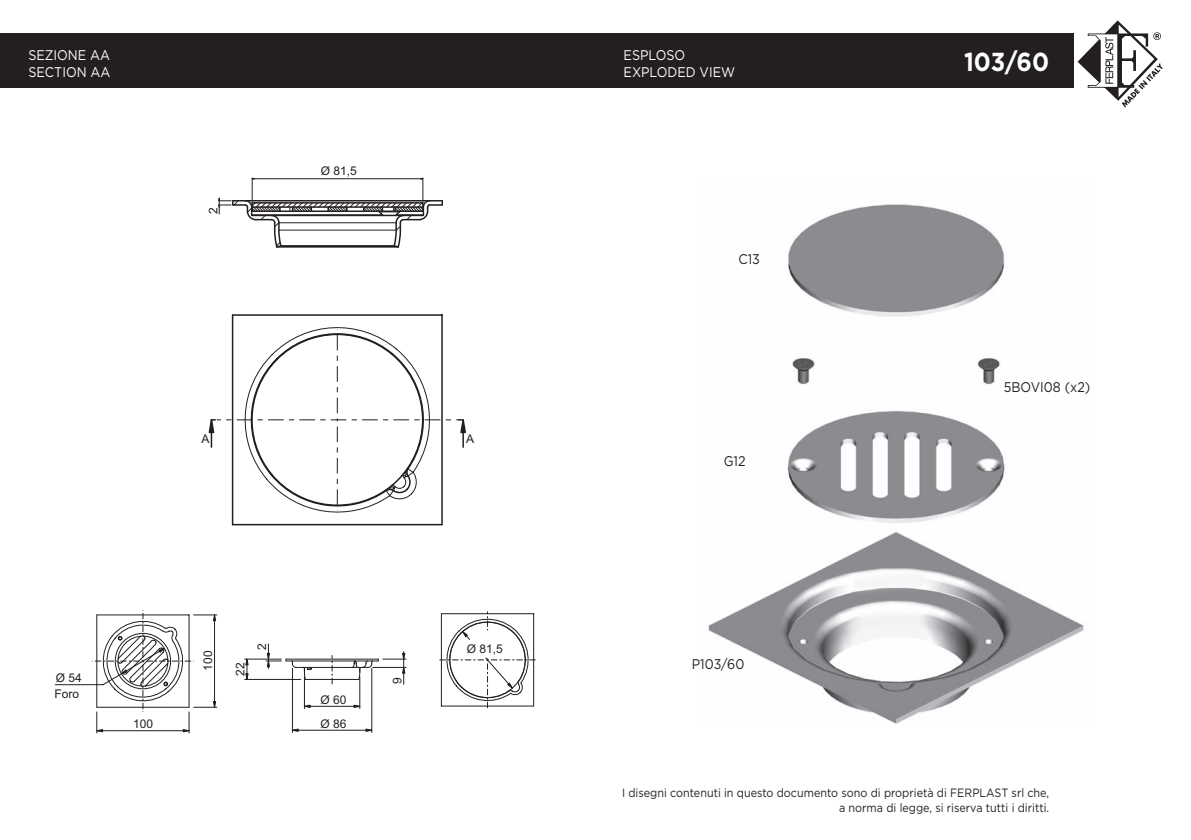
<style>
.page{position:relative;width:1191px;height:840px;background:#fff}
.page>*{position:absolute;margin:0;border:0;box-sizing:border-box;transform-origin:0 0}
.t1{font:700 26px "Gotham";color:#fff;scale:.9 1}
.t2{font:14px/16.8px "Gotham";color:#fff;scale:.9 1}
.t3{font:14px "Gotham";color:#231f20;scale:.9 1}
.t4{font:12px/14.4px "Gotham";color:#231f20;text-align:right;scale:.9 1}
.t5{font:12px "Arial";color:#231f20}
</style>
<div class="page">
<img style="left:708px;top:204px;width:376px;height:520px">
<hr style="left:232px;top:315px;width:1px;height:209px;background:#231f20">
<hr style="left:233px;top:523px;width:209px;height:2px;background:#231f20">
<hr style="left:441px;top:315px;width:2px;height:209px;background:#231f20">
<hr style="left:233px;top:314px;width:209px;height:1px;background:#231f20">
<svg style="left:244px;top:314px;width:187px;height:2px"></svg>
<svg style="left:208px;top:325px;width:258px;height:190px"></svg>
<svg style="left:218px;top:177px;width:225px;height:71px"></svg>
<svg style="left:55px;top:610px;width:481px;height:122px"></svg>
<div style="left:0;top:33px;width:1073px;height:55px;background:#231f20"></div>
<svg style="left:1077px;top:20px;width:85px;height:87px"></svg>
<p class="t2" style="left:28px;top:46px;width:93px">SEZIONE AA<br>SECTION AA</p>
<p class="t2" style="left:623px;top:46px;width:125px">ESPLOSO<br>EXPLODED VIEW</p>
<p class="t5" style="left:205px;top:214px;width:8px;rotate:-90deg">2</p>
<p class="t5" style="left:321px;top:163px;width:38px">Ø 81,5</p>
<p class="t5" style="left:201px;top:430px;width:10px">A</p>
<p class="t5" style="left:466px;top:430px;width:10px">A</p>
<p class="t5" style="left:56px;top:670px;width:27px">Ø 54</p>
<p class="t5" style="left:54px;top:685px;width:26px">Foro</p>
<p class="t5" style="left:133px;top:716px;width:21px">100</p>
<p class="t5" style="left:200px;top:670px;width:21px;rotate:-90deg">100</p>
<p class="t5" style="left:232px;top:675px;width:15px;rotate:-90deg">22</p>
<p class="t5" style="left:254px;top:650px;width:8px;rotate:-90deg">2</p>
<p class="t5" style="left:321px;top:691px;width:27px">Ø 60</p>
<p class="t5" style="left:321px;top:715px;width:27px">Ø 86</p>
<p class="t5" style="left:389px;top:684px;width:8px;rotate:-90deg">9</p>
<p class="t5" style="left:467px;top:640px;width:37px">Ø 81,5</p>
<p class="t3" style="left:738px;top:251px;width:25px">C13</p>
<p class="t3" style="left:723px;top:453px;width:26px">G12</p>
<p class="t3" style="left:692px;top:655px;width:60px">P103/60</p>
<h1 class="t1" style="left:964px;top:46px;width:96px">103/60</h1>
<p class="t3" style="left:1003px;top:379px;width:98px">5BOVI08 (x2)</p>
<p class="t4" style="left:622px;top:785px;width:476px">I disegni contenuti in questo documento sono di proprietà di FERPLAST srl che, a norma di legge, si riserva tutti i diritti.</p>
</div>
